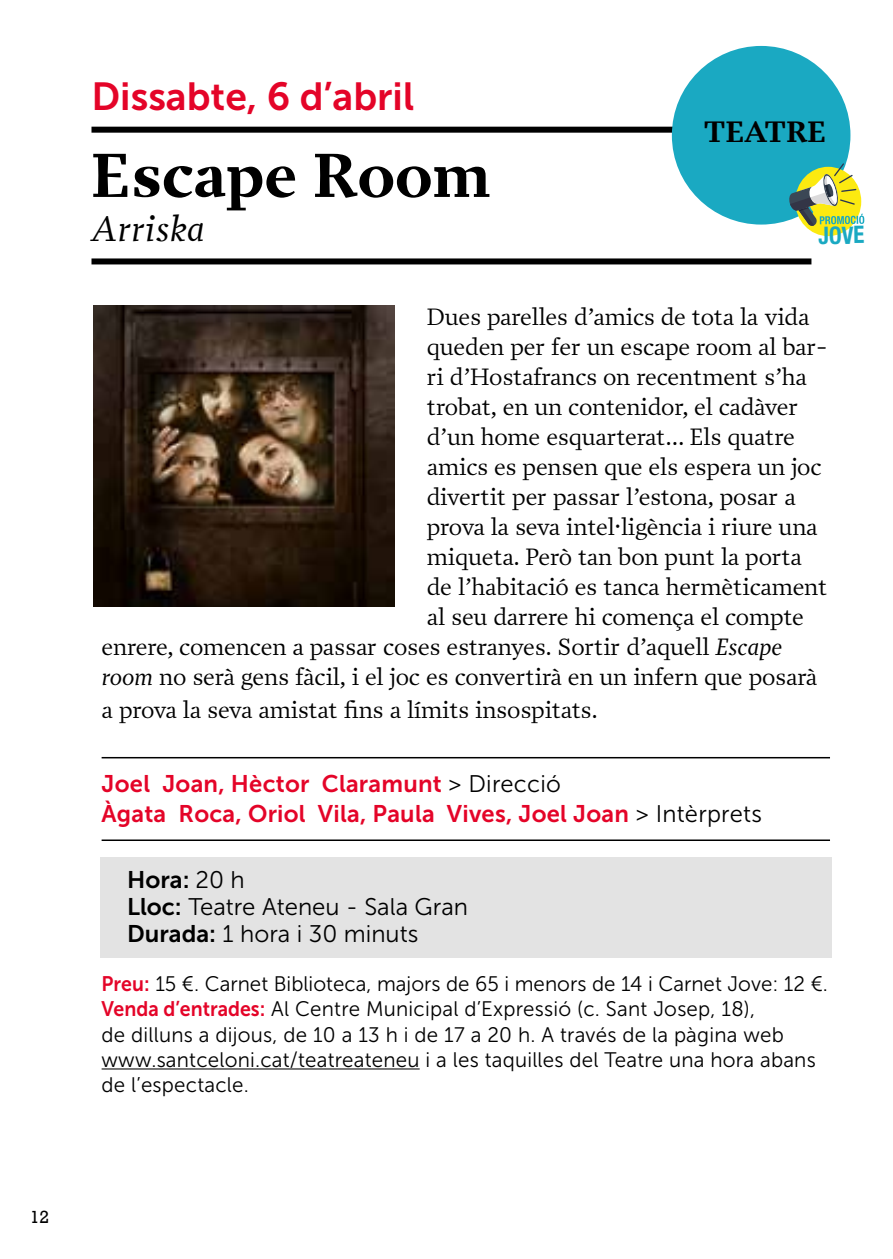
<style>
.page{position:relative;width:893px;height:1259px;background:#fff}
.page>*{position:absolute;margin:0;border:0;box-sizing:border-box;transform-origin:0 0}
.t1{font:700 63px "Prensa";color:#000}
.t2{font:39px "Museo Sans 700";color:#e40428}
.t3{font:italic 36px "Prensa";color:#000}
.t4{font:700 30px "Prensa";color:#000}
.t5{font:24px "Prensa";letter-spacing:-.01em;color:#000}
.t6{font:24px/30px "Museo Sans 700";letter-spacing:.01em;color:#e40428}
.t7{font:24px/27px "Museo Sans 300";color:#000}
.t8{font:24px "Museo Sans 700";color:#000}
.t9{font:700 condensed 24px "Helvetica Neue";color:#1aa9c2;scale:.95 1}
.t10{font:21px/25.2px "Museo Sans 300";letter-spacing:.01em;color:#000}
.t11{font:18px "Rockwell";color:#000}
.s1{font-style:italic}
.s2{font-family:"Museo Sans 300";color:#000}
.s3{font-family:"Museo Sans 300"}
.s4{font-family:"Museo Sans 700"}
.s5{font-family:"Museo Sans 700";color:#e40428}
</style>
<div class="page">
<div style="left:100px;top:857px;width:732px;height:100px;background:#e3e3e3"></div>
<div style="left:91px;top:127px;width:720px;height:6px;background:#000"></div>
<div style="left:91px;top:258px;width:720px;height:6px;background:#000"></div>
<hr style="left:102px;top:757px;width:728px;height:1px;background:#000">
<hr style="left:102px;top:839px;width:728px;height:2px;background:#000">
<hr style="left:102px;top:1068px;width:318px;height:1px;background:#000">
<img style="left:94px;top:306px;width:300px;height:300px">
<div style="left:672px;top:46px;width:178px;height:179px;background:#1aa9c2;border-radius:50%"></div>
<div style="left:795px;top:167px;width:66px;height:69px;background:#fcea10;border-radius:50%"></div>
<svg style="left:788px;top:163px;width:76px;height:63px"></svg>
<h2 class="t2" style="left:91px;top:74px;width:324px">Dissabte, 6 d’abril</h2>
<h1 class="t1" style="left:91px;top:138px;width:400px">Escape Room</h1>
<h3 class="t3" style="left:91px;top:208px;width:115px">Arriska</h3>
<p class="t4" style="left:703px;top:114px;width:124px">TEATRE</p>
<p class="t9" style="left:818px;top:215px;width:50px;rotate:-1deg">JOVE</p>
<p class="t5" style="left:427px;top:303px;width:384px">Dues parelles d’amics de tota la vida</p>
<p class="t5" style="left:427px;top:333px;width:402px">queden per fer un escape room al bar-</p>
<p class="t5" style="left:427px;top:363px;width:382px">ri d’Hostafrancs on recentment s’ha</p>
<p class="t5" style="left:427px;top:393px;width:373px">trobat, en un contenidor, el cadàver</p>
<p class="t5" style="left:427px;top:423px;width:370px">d’un home esquarterat... Els quatre</p>
<p class="t5" style="left:427px;top:453px;width:397px">amics es pensen que els espera un joc</p>
<p class="t5" style="left:427px;top:483px;width:370px">divertit per passar l’estona, posar a</p>
<p class="t5" style="left:427px;top:513px;width:392px">prova la seva intel·ligència i riure una</p>
<p class="t5" style="left:427px;top:543px;width:377px">miqueta. Però tan bon punt la porta</p>
<p class="t5" style="left:427px;top:573px;width:402px">de l’habitació es tanca hermèticament</p>
<p class="t5" style="left:427px;top:603px;width:379px">al seu darrere hi comença el compte</p>
<p class="t5" style="left:102px;top:633px;width:682px">enrere, comencen a passar coses estranyes. Sortir d’aquell <span class="s1">Escape</span></p>
<p class="t5" style="left:102px;top:663px;width:717px"><span class="s1">room</span> no serà gens fàcil, i el joc es convertirà en un infern que posarà</p>
<p class="t5" style="left:102px;top:696px;width:498px">a prova la seva amistat fins a límits insospitats.</p>
<p class="t6" style="left:102px;top:769px;width:662px">Joel Joan, Hèctor Claramunt <span class="s2">&gt; Direcció<br></span>Àgata Roca, Oriol Vila, Paula Vives, Joel Joan <span class="s2">&gt; Intèrprets</span></p>
<p class="t8" style="left:127px;top:866px;width:119px">Hora: <span class="s3">20 h</span></p>
<p class="t7" style="left:127px;top:893px;width:342px"><span class="s4">Lloc:</span> Teatre Ateneu - Sala Gran<br><span class="s4">Durada:</span> 1 hora i 30 minuts</p>
<p class="t10" style="left:102px;top:971px;width:728px"><span class="s5">Preu:</span> 15 €. Carnet Biblioteca, majors de 65 i menors de 14 i Carnet Jove: 12 €.<br><span class="s5">Venda d’entrades:</span> Al Centre Municipal d’Expressió (c. Sant Josep, 18),<br>de dilluns a dijous, de 10 a 13 h i de 17 a 20 h. A través de la pàgina web www.santceloni.cat/teatreateneu i a les taquilles del Teatre una hora abans de l’espectacle.</p>
<p class="t11" style="left:30px;top:1206px;width:21px">12</p>
</div>
